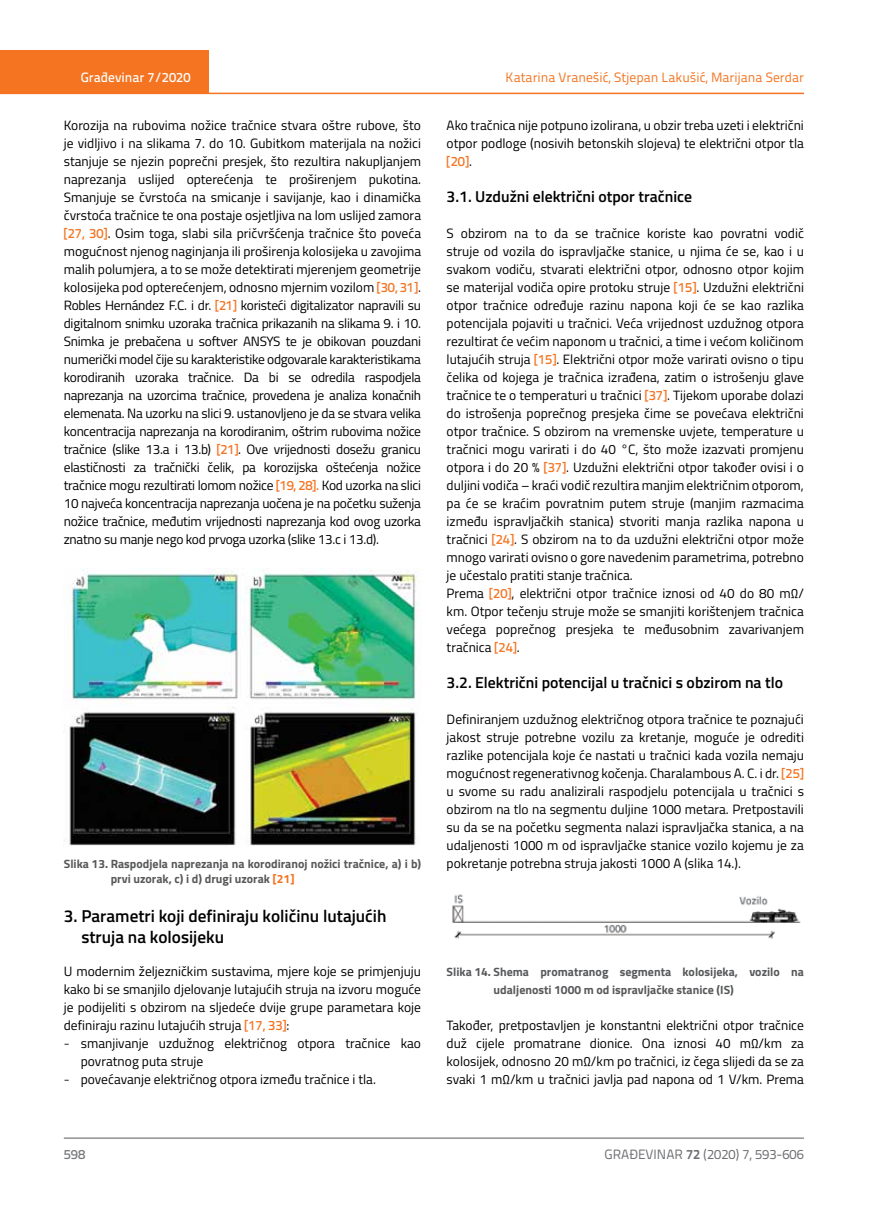
<style>
.page{position:relative;width:872px;height:1212px;background:#fff}
.page>*{position:absolute;margin:0;border:0;box-sizing:border-box;transform-origin:0 0}
.t1{font:600 17.25px/21px "Titillium";color:#000}
.t2{font:600 15.75px "Titillium";color:#000}
.t3{font:13.5px/18px "Titillium";color:#000;text-align:justify}
.t4{font:13.5px "Titillium Text 22 L";color:#f47421}
.t5{font:13.5px "Titillium Text 22 L";color:#6d6e71}
.t6{font:500 13.5px "Titillium Text 22 L";color:#fff}
.t7{font:500 13.5px "Titillium Text 22 L";color:#f47421}
.t8{font:500 13.5px "Titillium Text 22 L";color:#797a7d}
.t9{font:700 12px/15px "Titillium";color:#58595b}
.s1{font-family:"Titillium Text 22 L";font-weight:500;color:#f47421}
.s2{color:#f47421}
.s3{font-family:"Titillium Text 22 L";font-weight:300}
.s4{font-family:"Titillium";font-weight:400;color:#000}
.s5{font-weight:700}
</style>
<div class="page">
<div style="left:0;top:50px;width:208px;height:44px;background:#f47421"></div>
<hr style="left:0;top:93px;width:804px;height:1px;background:#f47421">
<hr style="left:64px;top:1138px;width:740px;height:1px;background:#58595b">
<img style="left:64px;top:569px;width:357px;height:277px">
<img style="left:452px;top:894px;width:349px;height:45px">
<p class="t6" style="left:81px;top:67px;width:111px">Građevinar 7/2020</p>
<p class="t3" style="left:64px;top:115px;width:359px">Korozija na rubovima nožice tračnice stvara oštre rubove, što je vidljivo i na slikama 7. do 10. Gubitkom materijala na nožici stanjuje se njezin poprečni presjek, što rezultira nakupljanjem naprezanja uslijed opterećenja te proširenjem pukotina.<br>Smanjuje se čvrstoća na smicanje i savijanje, kao i dinamička čvrstoća tračnice te ona postaje osjetljiva na lom uslijed zamora <span class="s1">[27, 30]</span>. Osim toga, slabi sila pričvršćenja tračnice što poveća mogućnost njenog naginjanja ili proširenja kolosijeka u zavojima malih polumjera, a to se može detektirati mjerenjem geometrije kolosijeka pod opterećenjem, odnosno mjernim vozilom <span class="s1">[30, 31]</span>.<br>Robles Hernández F.C. i dr. <span class="s1">[21]</span> koristeći digitalizator napravili su digitalnom snimku uzoraka tračnica prikazanih na slikama 9. i 10.<br>Snimka je prebačena u softver ANSYS te je obikovan pouzdani numerički model čije su karakteristike odgovarale karakteristikama korodiranih uzoraka tračnice. Da bi se odredila raspodjela naprezanja na uzorcima tračnice, provedena je analiza konačnih elemenata. Na uzorku na slici 9. ustanovljeno je da se stvara velika koncentracija naprezanja na korodiranim, oštrim rubovima nožice tračnice (slike 13.a i 13.b) <span class="s1">[21]</span>. Ove vrijednosti dosežu granicu elastičnosti za tračnički čelik, pa korozijska oštećenja nožice tračnice mogu rezultirati lomom nožice <span class="s1">[19, 28].</span> Kod uzorka na slici 10 najveća koncentracija naprezanja uočena je na početku suženja nožice tračnice, međutim vrijednosti naprezanja kod ovog uzorka znatno su manje nego kod prvoga uzorka (slike 13.c i 13.d).</p>
<p class="t9" style="left:111px;top:856px;width:312px;text-indent:-47px">Slika 13. Raspodjela naprezanja na korodiranoj nožici tračnice, a) i b) prvi uzorak, c) i d) drugi uzorak <span class="s2">[21]</span></p>
<p class="t1" style="left:81px;top:905px;width:307px;text-indent:-18px">3. Parametri koji definiraju količinu lutajućih struja na kolosijeku</p>
<p class="t3" style="left:64px;top:962px;width:359px">U modernim željezničkim sustavima, mjere koje se primjenjuju kako bi se smanjilo djelovanje lutajućih struja na izvoru moguće je podijeliti s obzirom na sljedeće dvije grupe parametara koje definiraju razinu lutajućih struja <span class="s1">[17, 33]</span>:</p>
<p class="t3" style="left:81px;top:1034px;width:342px;text-indent:-17px"><span class="s3">-</span> smanjivanje uzdužnog električnog otpora tračnice kao povratnog puta struje</p>
<p class="t3" style="left:64px;top:1070px;width:314px"><span class="s3">-</span> povećavanje električnog otpora između tračnice i tla.</p>
<p class="t4" style="left:505px;top:68px;width:300px">Katarina Vranešić, Stjepan Lakušić, Marijana Serdar</p>
<p class="t3" style="left:446px;top:115px;width:359px">Ako tračnica nije potpuno izolirana, u obzir treba uzeti i električni otpor podloge (nosivih betonskih slojeva) te električni otpor tla</p>
<p class="t7" style="left:446px;top:151px;width:27px">[20]<span class="s4">.</span></p>
<p class="t2" style="left:446px;top:184px;width:247px">3.1. Uzdužni električni otpor tračnice</p>
<p class="t3" style="left:446px;top:223px;width:359px;text-align:left">S obzirom na to da se tračnice koriste kao povratni vodič struje od vozila do ispravljačke stanice, u njima će se, kao i u svakom vodiču, stvarati električni otpor, odnosno otpor kojim se materijal vodiča opire protoku struje <span class="s1">[15]</span>. Uzdužni električni otpor tračnice određuje razinu napona koji će se kao razlika potencijala pojaviti u tračnici. Veća vrijednost uzdužnog otpora rezultirat će većim naponom u tračnici, a time i većom količinom lutajućih struja <span class="s1">[15]</span>. Električni otpor može varirati ovisno o tipu čelika od kojega je tračnica izrađena, zatim o istrošenju glave tračnice te o temperaturi u tračnici <span class="s1">[37]</span>. Tijekom uporabe dolazi do istrošenja poprečnog presjeka čime se povećava električni otpor tračnice. S obzirom na vremenske uvjete, temperature u tračnici mogu varirati i do 40 °C, što može izazvati promjenu otpora i do 20 % <span class="s1">[37]</span>. Uzdužni električni otpor također ovisi i o duljini vodiča – kraći vodič rezultira manjim električnim otporom, pa će se kraćim povratnim putem struje (manjim razmacima između ispravljačkih stanica) stvoriti manja razlika napona u tračnici <span class="s1">[24]</span>. S obzirom na to da uzdužni električni otpor može mnogo varirati ovisno o gore navedenim parametrima, potrebno je učestalo pratiti stanje tračnica.<br>Prema <span class="s1">[20]</span>, električni otpor tračnice iznosi od 40 do 80 mΩ/ km. Otpor tečenju struje može se smanjiti korištenjem tračnica većega poprečnog presjeka te međusobnim zavarivanjem tračnica <span class="s1">[24]</span>.</p>
<p class="t2" style="left:446px;top:671px;width:338px">3.2. Električni potencijal u tračnici s obzirom na tlo</p>
<p class="t3" style="left:446px;top:710px;width:359px">Definiranjem uzdužnog električnog otpora tračnice te poznajući jakost struje potrebne vozilu za kretanje, moguće je odrediti razlike potencijala koje će nastati u tračnici kada vozila nemaju mogućnost regenerativnog kočenja. Charalambous A. C. i dr. <span class="s1">[25] </span>u svome su radu analizirali raspodjelu potencijala u tračnici s obzirom na tlo na segmentu duljine 1000 metara. Pretpostavili su da se na početku segmenta nalazi ispravljačka stanica, a na udaljenosti 1000 m od ispravljačke stanice vozilo kojemu je za pokretanje potrebna struja jakosti 1000 A (slika 14.).</p>
<p class="t9" style="left:493px;top:962px;width:312px;line-height:18px;text-indent:-47px">Slika 14. Shema promatranog segmenta kolosijeka, vozilo na udaljenosti 1000 m od ispravljačke stanice (IS)</p>
<p class="t3" style="left:446px;top:1016px;width:359px">Također, pretpostavljen je konstantni električni otpor tračnice duž cijele promatrane dionice. Ona iznosi 40 mΩ/km za kolosijek, odnosno 20 mΩ/km po tračnici, iz čega slijedi da se za svaki 1 mΩ/km u tračnici javlja pad napona od 1 V/km. Prema</p>
<p class="t8" style="left:64px;top:1144px;width:23px">598</p>
<p class="t5" style="left:604px;top:1144px;width:201px">GRAĐEVINAR <span class="s5">72</span> (2020) 7, 593-606</p>
</div>
